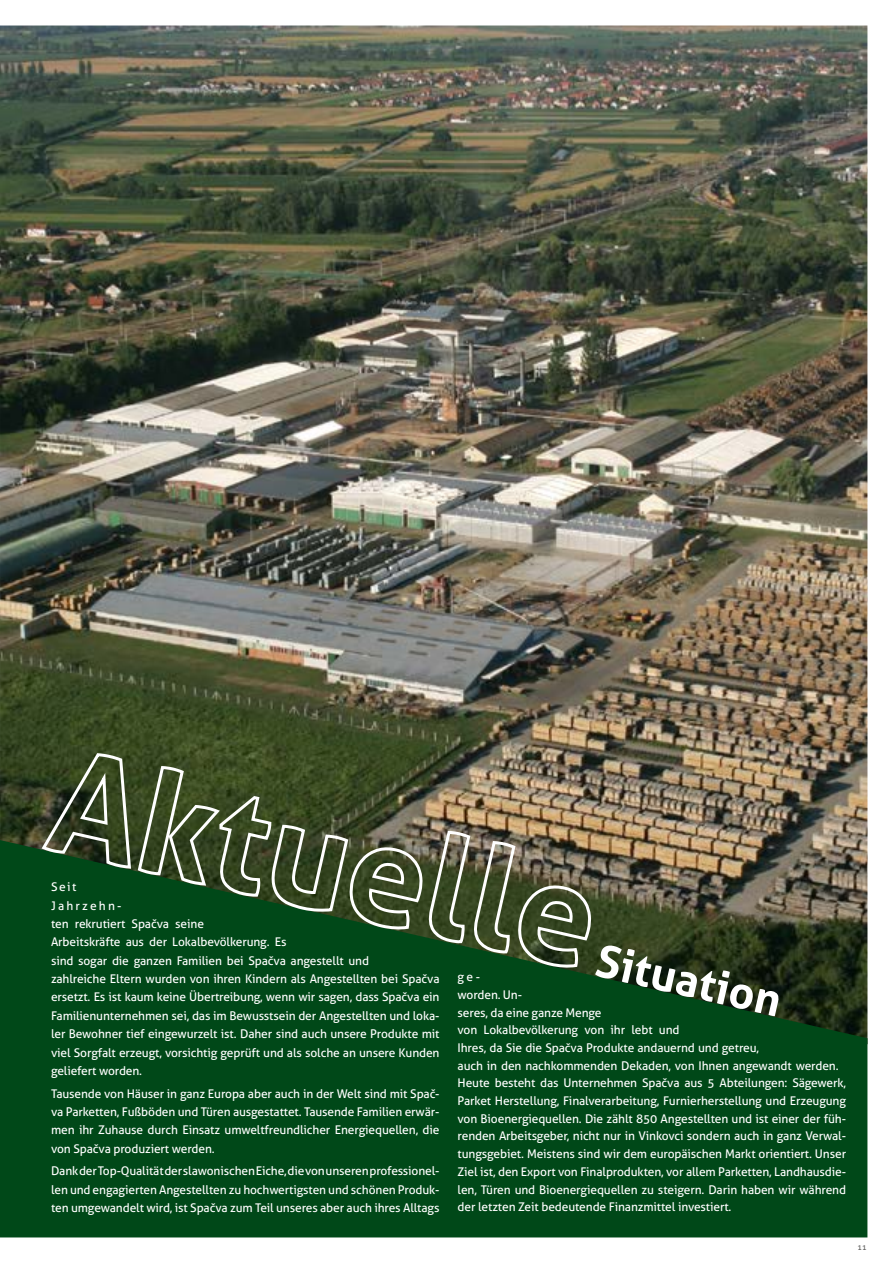
<style>
.page{position:relative;width:893px;height:1263px;background:#fff}
.page>*{position:absolute;margin:0;border:0;box-sizing:border-box;transform-origin:0 0}
.Aller_naslovi_ENGL{font:700 45px "Aller";color:#fff}
.Tekst_blok_NJEM{font:12px/18.3px "Aller";letter-spacing:-.01em;color:#fff}
.t1{font:7.5px "Aller";color:#575756}
</style>
<div class="page">
<img style="left:1px;top:26px;width:866px;height:814px">
<img style="left:0;top:26px;width:1px;height:1211px">
<svg style="left:0;top:840px;width:867px;height:397px;fill:#004818"></svg>
<img style="left:40px;top:751px;width:553px;height:219px">
<p class="Tekst_blok_NJEM" style="left:51px;top:878px;width:390px">Seit<br>Jahrzehn-<br>ten rekrutiert Spačva seine<br>Arbeitskräfte aus der Lokalbevölkerung. Es<br>sind sogar die ganzen Familien bei Spačva angestellt und<br>zahlreiche Eltern wurden von ihren Kindern als Angestellten bei Spačva ersetzt. Es ist kaum keine Übertreibung, wenn wir sagen, dass Spačva ein Familienunternehmen sei, das im Bewusstsein der Angestellten und loka&shy;ler Bewohner tief eingewurzelt ist. Daher sind auch unsere Produkte mit viel Sorgfalt erzeugt, vorsichtig geprüft und als solche an unsere Kunden geliefert worden.</p>
<p class="Tekst_blok_NJEM" style="left:51px;top:1084px;width:390px;text-align:justify">Tausende von Häuser in ganz Europa aber auch in der Welt sind mit Spač&shy;va Parketten, Fußböden und Türen ausgestattet. Tausende Familien erwär&shy;men ihr Zuhause durch Einsatz umweltfreundlicher Energiequellen, die von Spačva produziert werden.</p>
<p class="Tekst_blok_NJEM" style="left:51px;top:1162px;width:390px;text-align:justify">Dank der Top-Qualität der slawonischen Eiche, die von unseren professionel&shy;len und engagierten Angestellten zu hochwertigsten und schönen Produk&shy;ten umgewandelt wird, ist Spačva zum Teil unseres aber auch ihres Alltags</p>
<p class="Aller_naslovi_ENGL" style="left:603px;top:932px;width:190px;rotate:13deg">Situation</p>
<p class="Tekst_blok_NJEM" style="left:458px;top:968px;width:390px;line-height:17.7px">ge-<br>worden. Un-<br>seres, da eine ganze Menge<br>von Lokalbevölkerung von ihr lebt und<br>Ihres, da Sie die Spačva Produkte andauernd und getreu,<br>auch in den nachkommenden Dekaden, von Ihnen angewandt werden.<br>Heute besteht das Unternehmen Spačva aus 5 Abteilungen: Sägewerk, Parket Herstellung, Finalverarbeitung, Furnierherstellung und Erzeugung von Bioenergiequellen. Die zählt 850 Angestellten und ist einer der füh&shy;renden Arbeitsgeber, nicht nur in Vinkovci sondern auch in ganz Verwal&shy;tungsgebiet. Meistens sind wir dem europäischen Markt orientiert. Unser Ziel ist, den Export von Finalprodukten, vor allem Parketten, Landhausdie&shy;len, Türen und Bioenergiequellen zu steigern. Darin haben wir während der letzten Zeit bedeutende Finanzmittel investiert.</p>
<p class="t1" style="left:858px;top:1242px;width:10px">11</p>
</div>
